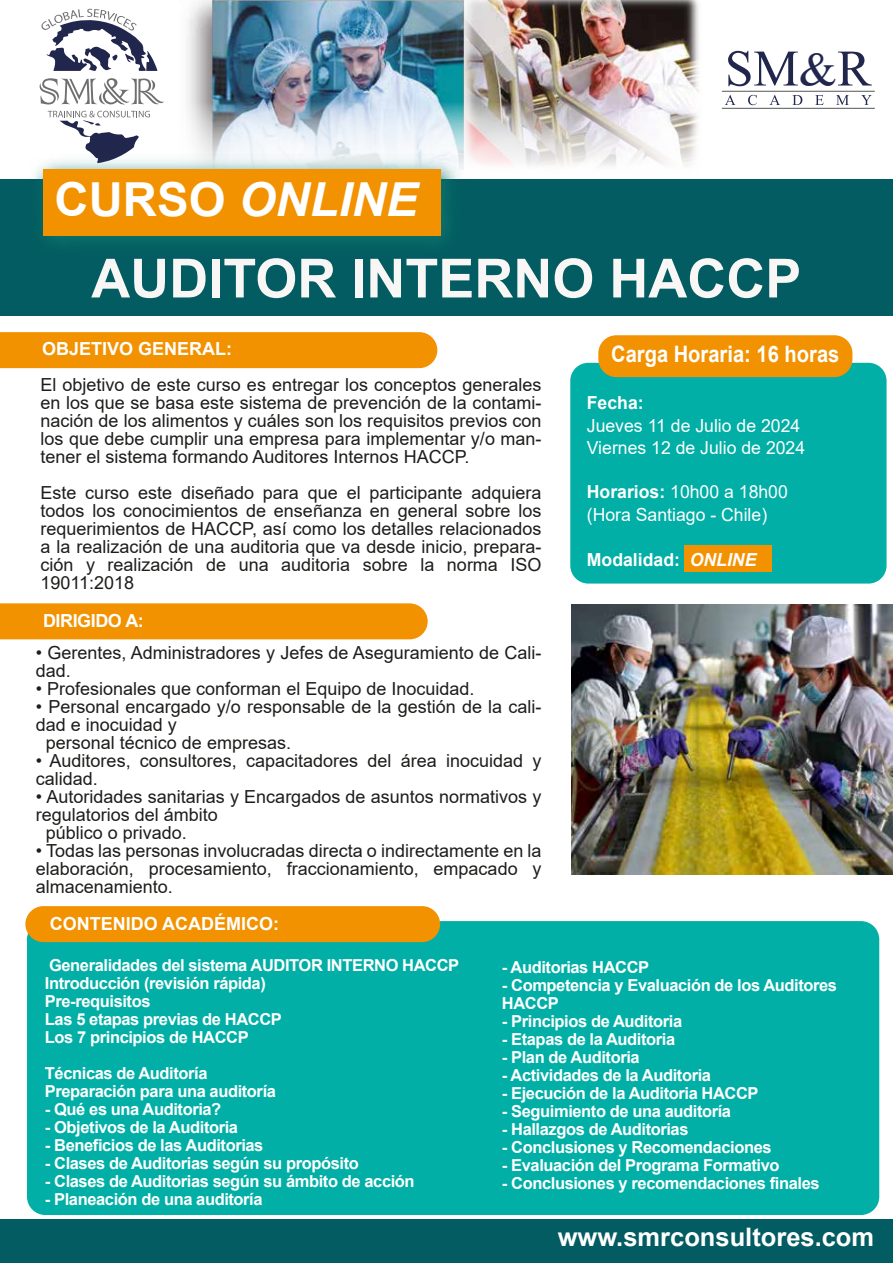
<style>
.page{position:relative;width:893px;height:1263px;background:#fff}
.page>*{position:absolute;margin:0;border:0;box-sizing:border-box;transform-origin:0 0}
.t1{font:700 54px "Arial";color:#f9f6f6}
.t2{font:51.3px "Times New Roman";color:#21264d}
.t3{font:italic 700 46.95px "Arial";color:#fff}
.t4{font:700 25.5px "Arial";color:#fff}
.t5{font:700 22.65px "Arial";color:#fff;scale:.89 1}
.t6{font:18px/18px "Arial";color:#1d1d1b;text-align:justify}
.t7{font:18px/22.5px "Arial";color:#fff}
.t8{font:700 18px "Arial";color:#fff}
.t9{font:700 18px "Arial";letter-spacing:-.025em;color:#fff}
.t10{font:700 16.5px/18px "Arial";letter-spacing:-.025em;color:#fff}
.s1{font-style:normal}
.s2{font-size:49.05px}
.s3{font-weight:700}
.s4{font-style:italic}
</style>
<div class="page">
<img style="left:485px;top:0;width:214px;height:95px">
<img style="left:187px;top:0;width:298px;height:95px">
<div style="left:0;top:1219px;width:893px;height:44px;background:#025c61"></div>
<div style="left:27px;top:921px;width:852px;height:294px;background:#01afa6;border-radius:18px"></div>
<img style="left:45px;top:95px;width:830px;height:71px">
<svg style="left:40px;top:78px;width:124px;height:26px"></svg>
<svg style="left:48px;top:111px;width:102px;height:9px"></svg>
<svg style="left:41px;top:9px;width:116px;height:62px"></svg>
<div style="left:570px;top:363px;width:316px;height:221px;background:#01afa6;border-radius:18px"></div>
<div style="left:598px;top:335px;width:254px;height:42px;background:#f39200;border-radius:18px"></div>
<div style="left:0;top:179px;width:893px;height:137px;background:#025c61"></div>
<div style="left:0;top:332px;width:437px;height:36px;background:#f39200"></div>
<div style="left:0;top:603px;width:428px;height:36px;background:#f39200"></div>
<div style="left:25px;top:906px;width:415px;height:36px;background:#f39200;border-radius:18px"></div>
<svg style="left:725px;top:95px;width:10px;height:10px"></svg>
<svg style="left:748px;top:95px;width:9px;height:10px"></svg>
<svg style="left:770px;top:95px;width:10px;height:10px"></svg>
<svg style="left:792px;top:95px;width:10px;height:10px"></svg>
<svg style="left:815px;top:95px;width:9px;height:10px"></svg>
<svg style="left:836px;top:95px;width:13px;height:10px"></svg>
<svg style="left:861px;top:95px;width:11px;height:10px"></svg>
<hr style="left:722px;top:91px;width:153px;height:1px;background:#706f6f">
<hr style="left:722px;top:108px;width:153px;height:1px;background:#706f6f">
<img style="left:35px;top:120px;width:464px;height:123px">
<div style="left:43px;top:169px;width:397px;height:66px;background:#f39200"></div>
<div style="left:684px;top:545px;width:88px;height:27px;background:#f39200"></div>
<img style="left:571px;top:604px;width:322px;height:271px">
<h3 class="t3" style="left:55px;top:169px;width:364px"><span class="s1">CURSO</span> ONLINE</h3>
<h2 class="t2" style="left:725px;top:32px;width:148px">SM<span class="s2">&amp;</span>R</h2>
<h1 class="t1" style="left:91px;top:240px;width:711px">AUDITOR INTERNO HACCP</h1>
<p class="t8" style="left:42px;top:336px;width:192px">OBJETIVO GENERAL:</p>
<p class="t6" style="left:40px;top:376px;width:503px">El objetivo de este curso es entregar los conceptos generales en los que se basa este sistema de prevención de la contami&shy;nación de los alimentos y cuáles son los requisitos previos con los que debe cumplir una empresa para implementar y/o man&shy;tener el sistema formando Auditores Internos HACCP.</p>
<p class="t6" style="left:40px;top:484px;width:503px">Este curso este diseñado para que el participante adquiera todos los conocimientos de enseñanza en general sobre los requerimientos de HACCP, así como los detalles relacionados a la realización de una auditoria que va desde inicio, prepara&shy;ción y realización de una auditoria sobre la norma ISO 19011:2018</p>
<p class="t9" style="left:43px;top:608px;width:102px">DIRIGIDO A:</p>
<p class="t6" style="left:36px;top:644px;width:507px">• Gerentes, Administradores y Jefes de Aseguramiento de Cali&shy;dad.</p>
<p class="t6" style="left:36px;top:680px;width:440px">• Profesionales que conforman el Equipo de Inocuidad.</p>
<p class="t6" style="left:36px;top:698px;width:507px">• Personal encargado y/o responsable de la gestión de la cali-</p>
<p class="t6" style="left:36px;top:716px;width:143px">dad e inocuidad y</p>
<p class="t6" style="left:46px;top:734px;width:247px">personal técnico de empresas.</p>
<p class="t6" style="left:36px;top:752px;width:507px">• Auditores, consultores, capacitadores del área inocuidad y calidad.</p>
<p class="t6" style="left:36px;top:788px;width:507px">• Autoridades sanitarias y Encargados de asuntos normativos y</p>
<p class="t6" style="left:36px;top:806px;width:184px">regulatorios del ámbito</p>
<p class="t6" style="left:46px;top:824px;width:143px">público o privado.</p>
<p class="t6" style="left:36px;top:842px;width:507px">• Todas las personas involucradas directa o indirectamente en la elaboración, procesamiento, fraccionamiento, empacado y almacenamiento.</p>
<p class="t8" style="left:50px;top:911px;width:231px">CONTENIDO ACADÉMICO:</p>
<p class="t5" style="left:611px;top:338px;width:258px">Carga Horaria: 16 horas</p>
<p class="t8" style="left:587px;top:390px;width:58px">Fecha:</p>
<p class="t7" style="left:587px;top:414px;width:220px">Jueves 11 de Julio de 2024<br>Viernes 12 de Julio de 2024</p>
<p class="t7" style="left:587px;top:481px;width:203px"><span class="s3">Horarios:</span> 10h00 a 18h00 (Hora Santiago - Chile)</p>
<p class="t8" style="left:587px;top:547px;width:171px">Modalidad: <span class="s4">ONLINE</span></p>
<p class="t10" style="left:45px;top:956px;width:416px">Generalidades del sistema AUDITOR INTERNO HACCP<br>Introducción (revisión rápida)<br>Pre-requisitos<br>Las 5 etapas previas de HACCP<br>Los 7 principios de HACCP</p>
<p class="t10" style="left:45px;top:1064px;width:233px">Técnicas de Auditoría<br>Preparación para una auditoría</p>
<p class="t10" style="left:45px;top:1100px;width:178px">- Qué es una Auditoria?</p>
<p class="t10" style="left:45px;top:1118px;width:195px">- Objetivos de la Auditoria</p>
<p class="t10" style="left:45px;top:1136px;width:220px">- Beneficios de las Auditorias</p>
<p class="t10" style="left:45px;top:1154px;width:315px">- Clases de Auditorias según su propósito</p>
<p class="t10" style="left:45px;top:1172px;width:371px">- Clases de Auditorias según su ámbito de acción</p>
<p class="t10" style="left:45px;top:1190px;width:219px">- Planeación de una auditoría</p>
<p class="t10" style="left:502px;top:959px;width:149px">- Auditorias HACCP</p>
<p class="t10" style="left:502px;top:977px;width:337px">- Competencia y Evaluación de los Auditores<br>HACCP</p>
<p class="t10" style="left:502px;top:1013px;width:182px">- Principios de Auditoria</p>
<p class="t10" style="left:502px;top:1031px;width:175px">- Etapas de la Auditoria</p>
<p class="t10" style="left:502px;top:1049px;width:139px">- Plan de Auditoria</p>
<p class="t10" style="left:502px;top:1067px;width:211px">- Actividades de la Auditoria</p>
<p class="t10" style="left:502px;top:1085px;width:258px">- Ejecución de la Auditoria HACCP</p>
<p class="t10" style="left:502px;top:1103px;width:231px">- Seguimiento de una auditoría</p>
<p class="t10" style="left:502px;top:1121px;width:188px">- Hallazgos de Auditorias</p>
<p class="t10" style="left:502px;top:1139px;width:271px">- Conclusiones y Recomendaciones</p>
<p class="t10" style="left:502px;top:1157px;width:279px">- Evaluación del Programa Formativo</p>
<p class="t10" style="left:502px;top:1175px;width:319px">- Conclusiones y recomendaciones finales</p>
<h3 class="t4" style="left:558px;top:1219px;width:318px">www.smrconsultores.com</h3>
</div>
